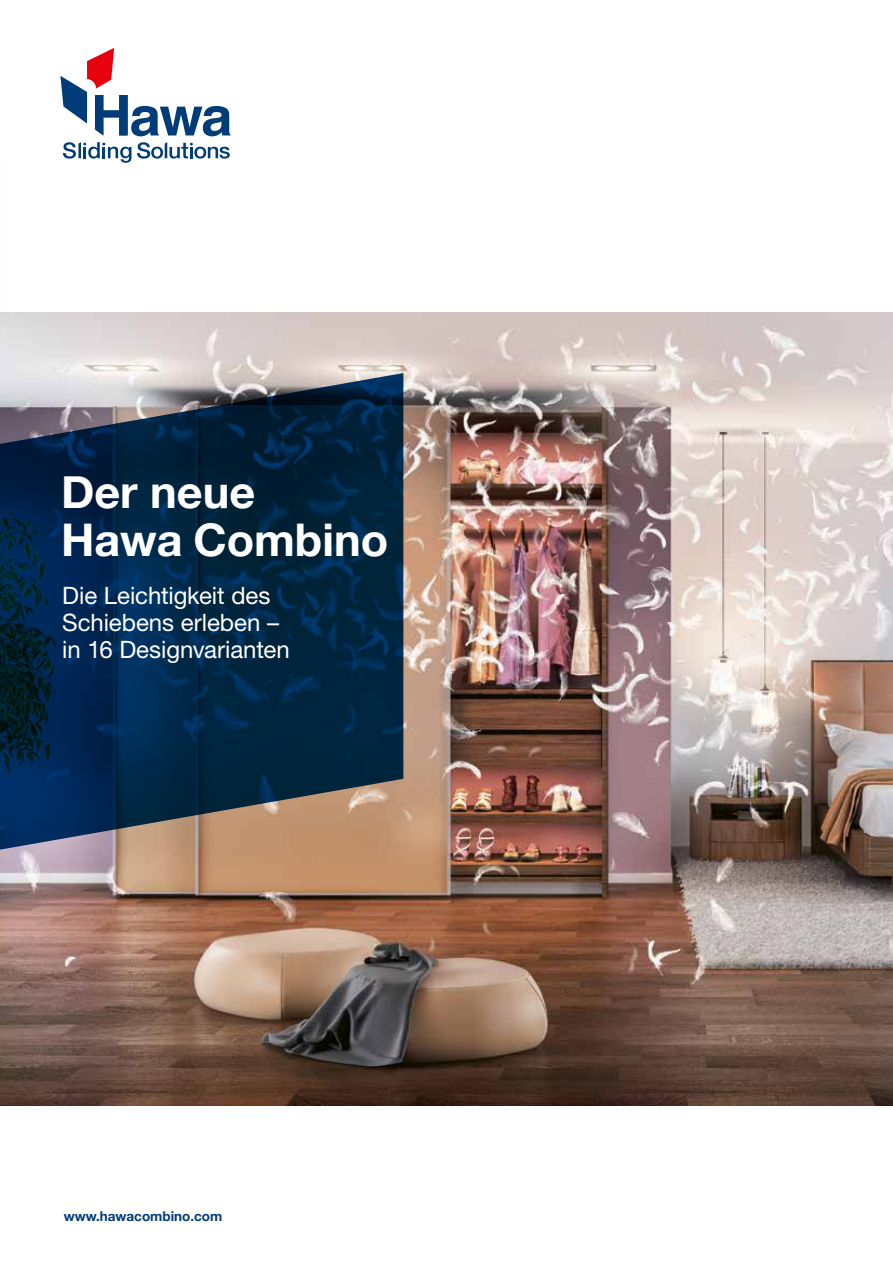
<style>
.page{position:relative;width:893px;height:1263px;background:#fff}
.page>*{position:absolute;margin:0;border:0;box-sizing:border-box;transform-origin:0 0}
.t1{font:700 45px/48px "Helvetica Neue";color:#fff}
.t2{font:24px/27px "Helvetica Neue LT Std";letter-spacing:-.005em;color:#fff}
.t3{font:700 13.5px "Helvetica Neue";color:#003c78}
</style>
<div class="page">
<img style="left:0;top:313px;width:893px;height:792px">
<svg style="left:0;top:373px;width:403px;height:477px;background:#1b3850"></svg>
<svg style="left:60px;top:48px;width:171px;height:88px"></svg>
<svg style="left:63px;top:142px;width:68px;height:21px"></svg>
<svg style="left:137px;top:142px;width:93px;height:17px"></svg>
<h1 class="t1" style="left:61px;top:469px;width:329px">Der neue<br>Hawa Combino</h1>
<p class="t2" style="left:62px;top:582px;width:229px">Die Leichtigkeit des<br>Schiebens erleben – in 16 Designvarianten</p>
<p class="t3" style="left:64px;top:1206px;width:160px">www.hawacombino.com</p>
</div>
